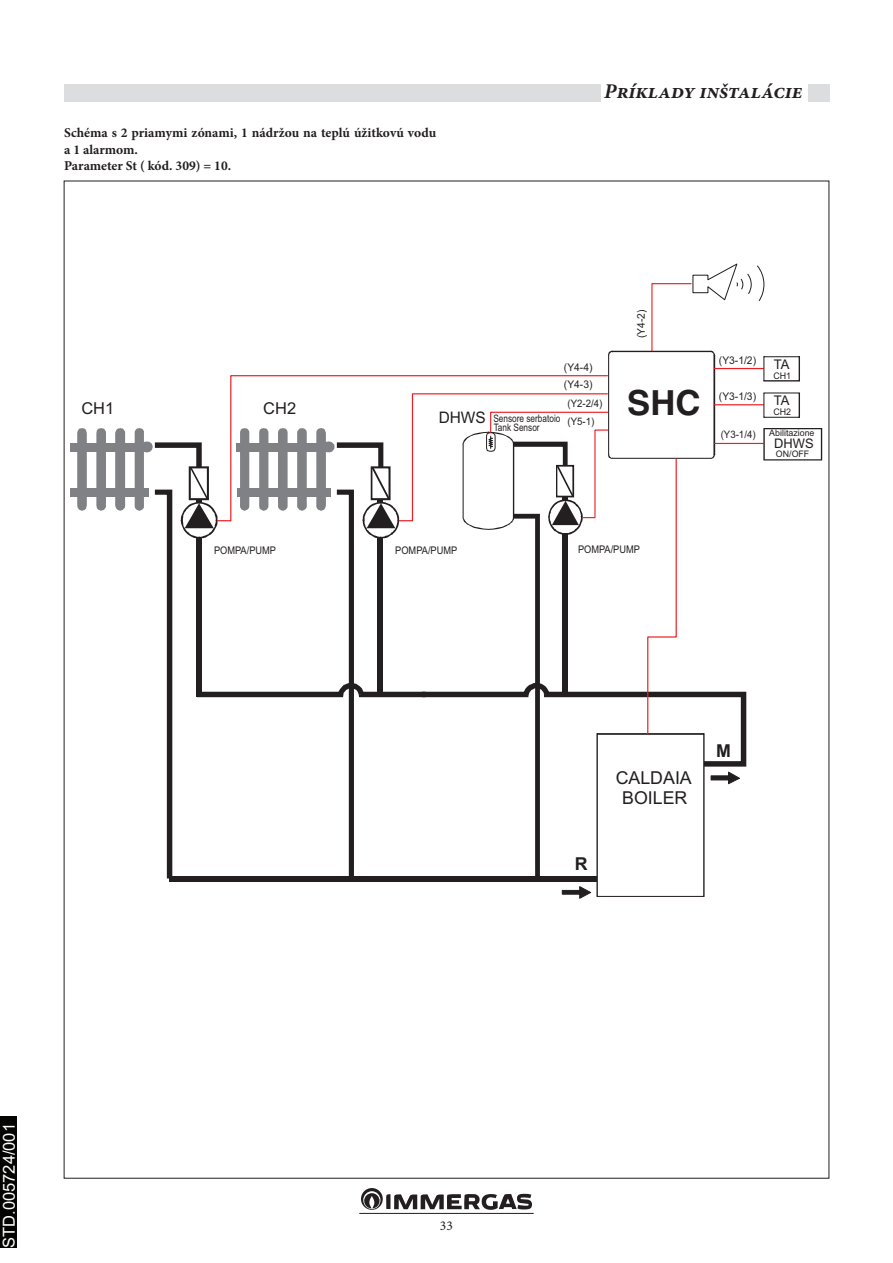
<style>
.page{position:relative;width:893px;height:1263px;background:#fff}
.page>*{position:absolute;margin:0;border:0;box-sizing:border-box;transform-origin:0 0}
.t1{font:700 34.5px "Helvetica";color:#231f20}
.t2{font:italic 700 21px "Minion Pro";color:#231f20}
.t3{font:17.85px/20.2px "Arial";color:#231f20;text-align:center}
.t4{font:700 17.85px "Arial";color:#231f20}
.t5{font:16.5px "Arial";color:#fff}
.t6{font:16.35px "Arial";color:#231f20}
.t7{font:700 13.5px/16.2px "Minion Pro";color:#231f20}
.t8{font:13.5px "Minion Pro";color:#231f20}
.t9{font:13.35px "Arial";color:#231f20}
.t10{font:13.2px "Arial";color:#231f20}
.t11{font:10.65px "Arial";color:#231f20}
.t12{font:10.5px "Arial";color:#231f20;scale:.88 1}
.t13{font:10.35px "Arial";color:#231f20;scale:.8 1}
.t14{font:10.35px/17.4px "Arial";color:#231f20;scale:.94 1}
.t15{font:9.15px "Arial";color:#231f20}
.t16{font:9px "Arial";color:#231f20}
.s1{font-size:15.9px}
</style>
<div class="page">
<div style="left:170px;top:876px;width:432px;height:6px;background:#231f20"></div>
<div style="left:597px;top:734px;width:107px;height:162px;background:#fff"></div>
<hr style="left:597px;top:896px;width:107px;height:1px;background:#231f20">
<hr style="left:703px;top:734px;width:1px;height:162px;background:#231f20">
<hr style="left:596px;top:734px;width:2px;height:162px;background:#231f20">
<svg style="left:562px;top:886px;width:35px;height:13px"></svg>
<svg style="left:77px;top:428px;width:10px;height:83px"></svg>
<svg style="left:96px;top:428px;width:10px;height:83px"></svg>
<svg style="left:115px;top:428px;width:10px;height:83px"></svg>
<div style="left:70px;top:443px;width:79px;height:8px;background:#7f8184"></div>
<div style="left:70px;top:488px;width:79px;height:8px;background:#7f8184"></div>
<svg style="left:135px;top:263px;width:687px;height:615px"></svg>
<div style="left:64px;top:85px;width:536px;height:17px;background:#dcdddf"></div>
<div style="left:808px;top:85px;width:21px;height:17px;background:#dcdddf"></div>
<hr style="left:359px;top:1213px;width:175px;height:1px;background:#231f20">
<svg style="left:361px;top:1188px;width:171px;height:22px"></svg>
<div style="left:0;top:1116px;width:16px;height:132px;background:#040503"></div>
<p class="t7" style="left:64px;top:126px;width:374px">Schéma s 2 priamymi zónami, 1 nádržou na teplú úžitkovú vodu a 1 alarmom.<br>Parameter St ( kód. 309) = 10.</p>
<h2 class="t2" style="left:604px;top:79px;width:200px">Príklady inštalácie</h2>
<p class="t11" style="left:635px;top:338px;width:30px;rotate:-90deg">(Y4- )2</p>
<p class="t6" style="left:81px;top:399px;width:34px">CH1</p>
<p class="t6" style="left:263px;top:399px;width:34px">CH2</p>
<p class="t11" style="left:564px;top:361px;width:30px">(Y4-4)</p>
<p class="t11" style="left:564px;top:378px;width:30px">(Y4-3)</p>
<p class="t13" style="left:439px;top:412px;width:154px"><span class="s1">DHWS</span> Sensore serbatoio</p>
<p class="t14" style="left:568px;top:395px;width:39px">(Y2-2/4) (Y5-1)</p>
<p class="t13" style="left:494px;top:421px;width:59px">Tank Sensor</p>
<p class="t11" style="left:719px;top:354px;width:39px">(Y3-1/2)</p>
<p class="t11" style="left:719px;top:390px;width:39px">(Y3-1/3)</p>
<p class="t9" style="left:774px;top:356px;width:17px">TA</p>
<p class="t15" style="left:773px;top:370px;width:19px">CH1</p>
<h1 class="t1" style="left:627px;top:390px;width:75px">SHC</h1>
<p class="t9" style="left:774px;top:392px;width:17px">TA</p>
<p class="t15" style="left:773px;top:407px;width:19px">CH2</p>
<p class="t14" style="left:721px;top:425px;width:39px">(Y3-1/4)</p>
<p class="t16" style="left:769px;top:428px;width:47px">Abilitazione</p>
<p class="t16" style="left:776px;top:449px;width:35px">ON/OFF</p>
<p class="t10" style="left:774px;top:436px;width:41px">DHWS</p>
<p class="t12" style="left:214px;top:544px;width:72px">POMPA/PUMP</p>
<p class="t12" style="left:395px;top:545px;width:72px">POMPA/PUMP</p>
<p class="t12" style="left:578px;top:544px;width:72px">POMPA/PUMP</p>
<h3 class="t4" style="left:575px;top:857px;width:14px">R</h3>
<h3 class="t3" style="left:616px;top:767px;width:78px">CALDAIA<br>BOILER</h3>
<h3 class="t4" style="left:716px;top:745px;width:16px">M</h3>
<p class="t5" style="left:0;top:1248px;width:126px;rotate:-90deg">STD.005724/001</p>
<p class="t8" style="left:440px;top:1220px;width:14px">33</p>
</div>
